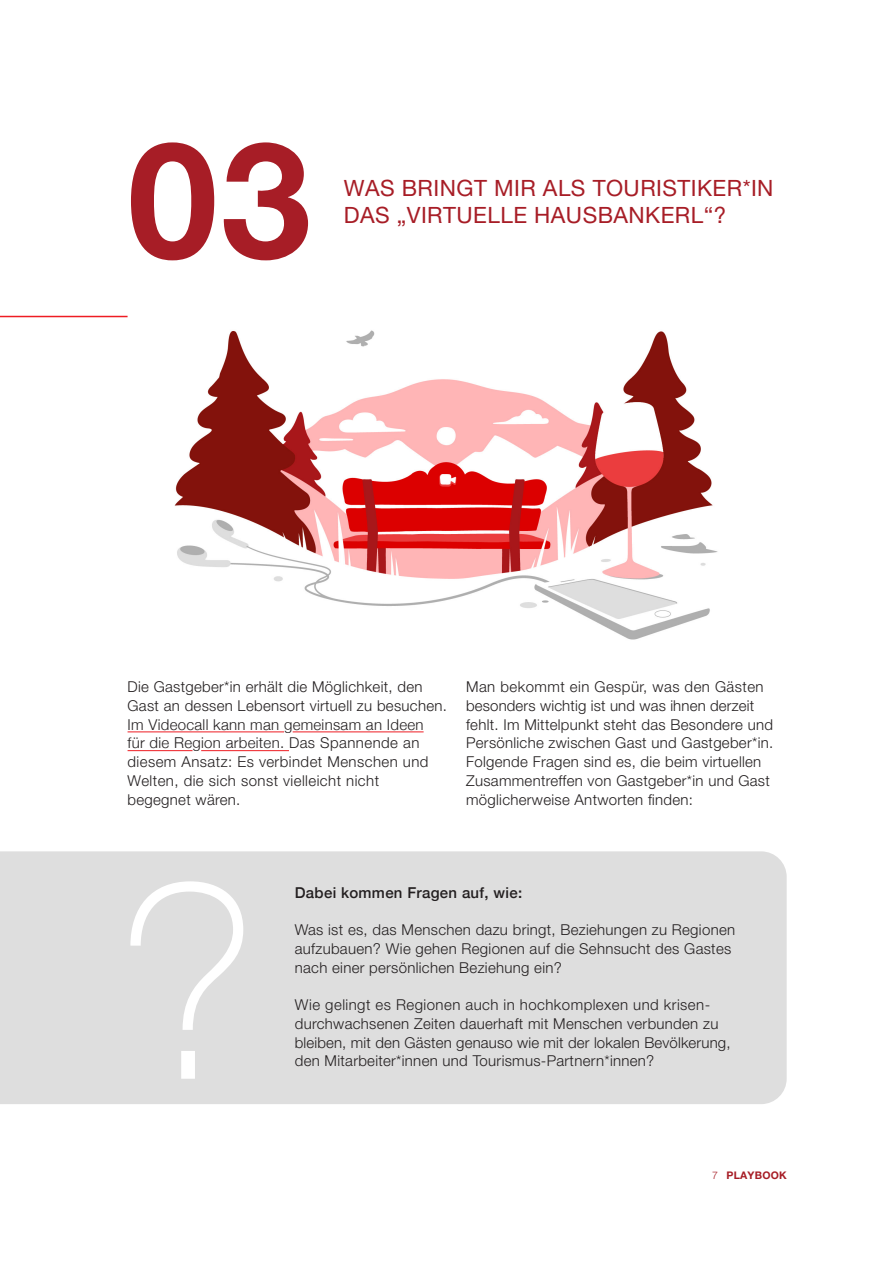
<style>
.page{position:relative;width:893px;height:1263px;background:#fff}
.page>*{position:absolute;margin:0;border:0;box-sizing:border-box;transform-origin:0 0}
.t1{font:100 270px "Helvetica Neue LT Pro";color:#fff}
.t2{font:700 162px "Helvetica Neue LT Pro";color:#a71d26}
.t3{font:22.5px/27px "Helvetica Neue LT Pro";letter-spacing:.02em;color:#a71d26}
.t4{font:300 15px/18.8px "Helvetica Neue LT Pro";letter-spacing:.02em;color:#231f20}
.t5{font:300 15px/18.8px "Helvetica Neue";letter-spacing:.02em;color:#231f20}
.t6{font:500 15px "Helvetica Neue";letter-spacing:.02em;color:#231f20}
.t7{font:700 10.5px "Helvetica Neue LT Pro";letter-spacing:.02em;color:#a71d26}
.s1{font-family:"Helvetica Neue LT Pro"}
.s2{font-weight:300}
</style>
<div class="page">
<hr style="left:128px;top:731px;width:156px;height:1px;background:#ee1d23">
<hr style="left:293px;top:731px;width:131px;height:1px;background:#ee1d23">
<hr style="left:128px;top:750px;width:65px;height:1px;background:#ee1d23">
<hr style="left:201px;top:750px;width:88px;height:1px;background:#ee1d23">
<hr style="left:0;top:316px;width:128px;height:1px;background:#ee1d23">
<div style="left:0;top:851px;width:787px;height:253px;background:#dedede"></div>
<img style="left:92px;top:316px;width:626px;height:324px">
<h2 class="t2" style="left:128px;top:100px;width:185px">03</h2>
<h3 class="t3" style="left:344px;top:174px;width:431px">WAS BRINGT MIR ALS TOURISTIKER*IN<br>DAS „VIRTUELLE HAUSBANKERL“?</h3>
<p class="t4" style="left:128px;top:677px;width:321px">Die Gastgeber*in erhält die Möglichkeit, den<br>Gast an dessen Lebensort virtuell zu besuchen.</p>
<p class="t5" style="left:128px;top:714px;width:298px">Im Videocall kann man gemeinsam an Ideen für die Region arbeiten. <span class="s1">Das Spannende an</span></p>
<p class="t4" style="left:128px;top:752px;width:302px">diesem Ansatz: Es verbindet Menschen und<br>Welten, die sich sonst vielleicht nicht begegnet wären.</p>
<p class="t4" style="left:466px;top:677px;width:309px">Man bekommt ein Gespür, was den Gästen besonders wichtig ist und was ihnen derzeit fehlt. Im Mittelpunkt steht das Besondere und Persönliche zwischen Gast und Gastgeber*in.<br>Folgende Fragen sind es, die beim virtuellen Zusammentreffen von Gastgeber*in und Gast möglicherweise Antworten finden:</p>
<h1 class="t1" style="left:119px;top:828px;width:142px">?</h1>
<p class="t6" style="left:295px;top:880px;width:229px">Dabei kommen Fragen auf, wie:</p>
<p class="t4" style="left:295px;top:920px;width:442px">Was ist es, das Menschen dazu bringt, Beziehungen zu Regionen aufzubauen? Wie gehen Regionen auf die Sehnsucht des Gastes nach einer persönlichen Beziehung ein?</p>
<p class="t4" style="left:295px;top:995px;width:437px">Wie gelingt es Regionen auch in hochkomplexen und krisen&shy;durchwachsenen Zeiten dauerhaft mit Menschen verbunden zu bleiben, mit den Gästen genauso wie mit der lokalen Bevölkerung, den Mitarbeiter*innen und Tourismus-Partnern*innen?</p>
<p class="t7" style="left:712px;top:1169px;width:76px"><span class="s2">7</span> PLAYBOOK</p>
</div>
